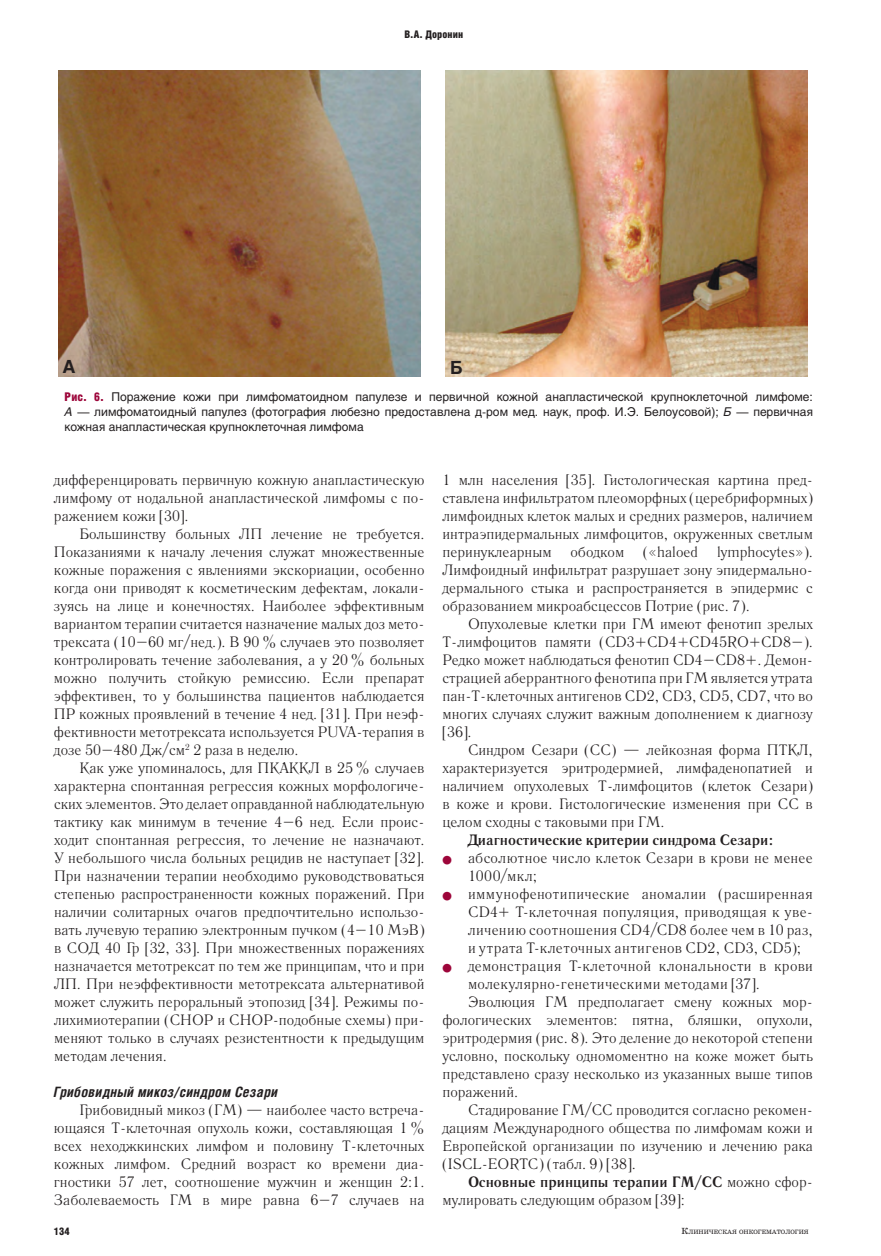
<style>
.page{position:relative;width:881px;height:1256px;background:#fff}
.page>*{position:absolute;margin:0;border:0;box-sizing:border-box;transform-origin:0 0}
.t1{font:700 18px "Helios";color:#231f20}
.t2{font:15px/18px "Literaturnaya C";color:#231f20;text-align:justify}
.t3{font:15px/18px "Literaturnaya C";letter-spacing:.025em;color:#231f20}
.t4{font:700 15px "Literaturnaya C";color:#231f20}
.t5{font:15px "Literaturnaya C";letter-spacing:.02em;color:#231f20}
.t6{font:italic 700 14.25px "Helios Cond";letter-spacing:.025em;color:#231f20}
.t7{font:12px/15px "Helios";color:#231f20;text-align:justify}
.t8{font:900 10.5px "Helios Cond";letter-spacing:.005em;color:#231f20}
.t9{font:6.3px "School";color:#231f20}
.s1{font-family:"Helios Cond";font-weight:900;color:#9d053a}
.s2{font-style:italic}
.s3{color:#9d053a}
.s4{font-weight:400}
.s5{font-size:9px}
</style>
<div class="page">
<img style="left:58px;top:71px;width:362px;height:306px">
<img style="left:446px;top:71px;width:361px;height:305px">
<p class="t8" style="left:404px;top:31px;width:60px">В.А. Доронин</p>
<p class="t1" style="left:63px;top:360px;width:15px">А</p>
<p class="t1" style="left:450px;top:360px;width:14px">Б</p>
<p class="t7" style="left:64px;top:390px;width:749px"><span class="s1">Рис. 6.</span> Поражение кожи при лимфоматоидном папулезе и первичной кожной анапластической крупноклеточной лимфоме:<br><span class="s2">А</span> — лимфоматоидный папулез (фотография любезно предоставлена д-ром мед. наук, проф. И.Э. Белоусовой); <span class="s2">Б</span> — первичная кожная анапластическая крупноклеточная лимфома</p>
<p class="t2" style="left:54px;top:472px;width:372px">дифференцировать первичную кожную анапластическую лимфому от нодальной анапластической лимфомы с по&shy;ражением кожи [30].</p>
<p class="t2" style="left:54px;top:526px;width:372px;text-indent:26px">Большинству больных ЛП лечение не требуется.<br>Показаниями к началу лечения служат множественные кожные поражения с явлениями экскориации, особенно когда они приводят к косметическим дефектам, локали&shy;зуясь на лице и конечностях. Наиболее эффективным вариантом терапии считается назначение малых доз мето&shy;трексата (10–60 мг/нед.). В 90 % случаев это позволяет контролировать течение заболевания, а у 20 % больных можно получить стойкую ремиссию. Если препарат эффективен, то у большинства пациентов наблюдается ПР кожных проявлений в течение 4 нед. [31]. При неэф&shy;фективности метотрексата используется PUVA-терапия в дозе 50–480 Дж/см<sup>2</sup> 2 раза в неделю.</p>
<p class="t2" style="left:54px;top:760px;width:372px;text-indent:26px">Как уже упоминалось, для ПКАККЛ в 25 % случаев характерна спонтанная регрессия кожных морфологиче&shy;ских элементов. Это делает оправданной наблюдательную тактику как минимум в течение 4–6 нед. Если проис&shy;ходит спонтанная регрессия, то лечение не назначают.<br>У небольшого числа больных рецидив не наступает [32].<br>При назначении терапии необходимо руководствоваться степенью распространенности кожных поражений. При наличии солитарных очагов предпочтительно использо&shy;вать лучевую терапию электронным пучком (4–10 МэВ) в СОД 40 Гр [32, 33]. При множественных поражениях назначается метотрексат по тем же принципам, что и при ЛП. При неэффективности метотрексата альтернативой может служить пероральный этопозид [34]. Режимы по&shy;лихимиотерапии (СНОР и СНОР-подобные схемы) при&shy;меняют только в случаях резистентности к предыдущим методам лечения.</p>
<p class="t6" style="left:54px;top:1086px;width:225px">Грибовидный микоз/синдром Сезари</p>
<p class="t2" style="left:54px;top:1102px;width:372px;text-indent:26px">Грибовидный микоз (ГМ) — наиболее часто встреча&shy;ющаяся Т-клеточная опухоль кожи, составляющая 1 % всех неходжкинских лимфом и половину Т-клеточных кожных лимфом. Средний возраст ко времени диа&shy;гностики 57 лет, соотношение мужчин и женщин 2:1.<br>Заболеваемость ГМ в мире равна 6–7 случаев на</p>
<p class="t8" style="left:54px;top:1227px;width:17px">134</p>
<p class="t2" style="left:442px;top:472px;width:372px">1 млн населения [35]. Гистологическая картина пред&shy;ставлена инфильтратом плеоморфных (церебриформных) лимфоидных клеток малых и средних размеров, наличием интраэпидермальных лимфоцитов, окруженных светлым перинуклеарным</p>
<p class="t2" style="left:442px;top:544px;width:372px;text-indent:274px">lymphocytes»).<br>Лимфоидный инфильтрат разрушает зону эпидермально&shy;дермального стыка и распространяется в эпидермис с образованием микроабсцессов Потрие (рис. 7).</p>
<p class="t2" style="left:442px;top:616px;width:372px;text-indent:26px">Опухолевые клетки при ГМ имеют фенотип зрелых Т-лимфоцитов памяти (CD3+CD4+CD45RO+CD8–).<br>Редко может наблюдаться фенотип CD4–CD8+. Демон&shy;страцией аберрантного фенотипа при ГМ является утрата пан-Т-клеточных антигенов CD2, CD3, CD5, CD7, что во многих случаях служит важным дополнением к диагнозу [36].</p>
<p class="t2" style="left:442px;top:742px;width:372px;text-indent:26px">Синдром Сезари (СС) — лейкозная форма ПТКЛ, характеризуется эритродермией, лимфаденопатией и наличием опухолевых Т-лимфоцитов (клеток Сезари) в коже и крови. Гистологические изменения при СС в целом сходны с таковыми при ГМ.</p>
<p class="t4" style="left:468px;top:834px;width:306px">Диагностические критерии синдрома Сезари:</p>
<p class="t3" style="left:468px;top:850px;width:346px;text-indent:-26px"><span class="s3">●</span> абсолютное число клеток Сезари в крови не менее<br>1000/мкл;</p>
<p class="t2" style="left:468px;top:886px;width:346px;text-indent:-26px"><span class="s3">●</span> иммунофенотипические аномалии (расширенная CD4+ Т-клеточная популяция, приводящая к уве&shy;личению соотношения CD4/CD8 более чем в 10 раз, и утрата Т-клеточных антигенов CD2, CD3, CD5);</p>
<p class="t5" style="left:442px;top:960px;width:372px"><span class="s3">●</span> демонстрация Т-клеточной клональности в крови</p>
<p class="t3" style="left:468px;top:976px;width:293px">молекулярно-генетическими методами [37].</p>
<p class="t2" style="left:468px;top:994px;width:346px">Эволюция ГМ предполагает смену кожных мор-</p>
<p class="t2" style="left:442px;top:1012px;width:372px">фологических элементов: пятна, бляшки, опухоли,</p>
<p class="t2" style="left:442px;top:1030px;width:372px">эритродермия (рис. 8). Это деление до некоторой степени</p>
<p class="t2" style="left:442px;top:1048px;width:372px">условно, поскольку одномоментно на коже может быть</p>
<p class="t2" style="left:442px;top:1066px;width:372px">представлено сразу несколько из указанных выше типов</p>
<p class="t2" style="left:442px;top:1084px;width:77px">поражений.</p>
<p class="t2" style="left:468px;top:1102px;width:346px">Стадирование ГМ/СС проводится согласно рекомен-</p>
<p class="t2" style="left:442px;top:1120px;width:372px">дациям Международного общества по лимфомам кожи и</p>
<p class="t2" style="left:442px;top:1138px;width:372px">Европейской организации по изучению и лечению рака</p>
<p class="t2" style="left:442px;top:1156px;width:195px">(ISCL-EORTC) (табл. 9) [38].</p>
<p class="t4" style="left:468px;top:1176px;width:346px">Основные принципы терапии ГМ/СС <span class="s4">можно сфор-</span></p>
<p class="t2" style="left:442px;top:1192px;width:244px">мулировать следующим образом [39]:</p>
<p class="t2" style="left:570px;top:544px;width:55px">ободком</p>
<p class="t2" style="left:643px;top:544px;width:56px">(«haloed</p>
<p class="t9" style="left:681px;top:1227px;width:129px"><span class="s5">К</span>ЛИНИЧЕСКАЯ ОНКОГЕМАТОЛОГИЯ</p>
</div>
